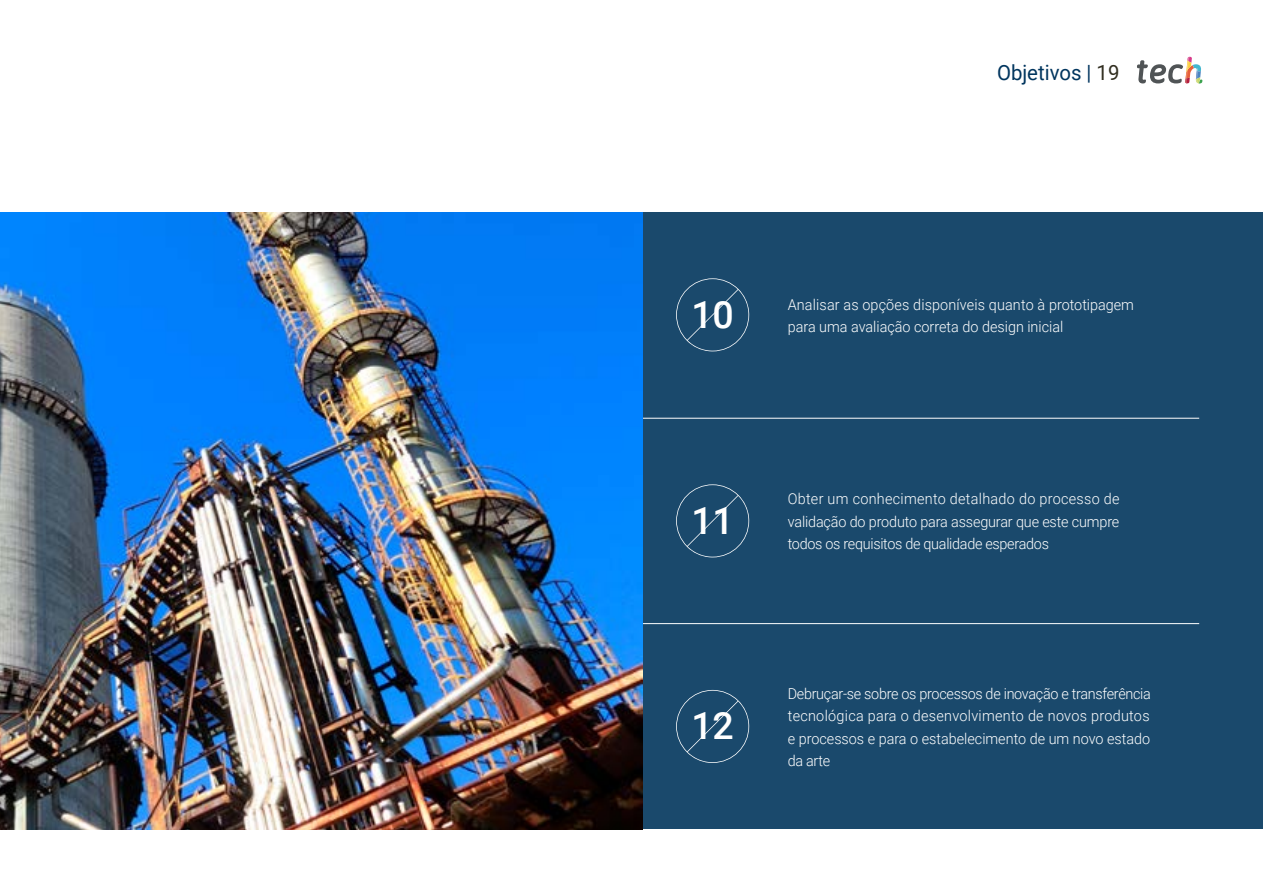
<style>
.page{position:relative;width:1263px;height:893px;background:#fff}
.page>*{position:absolute;margin:0;border:0;box-sizing:border-box;transform-origin:0 0}
.t1{font:500 37.5px "Roboto";color:#fff}
.t2{font:21px "Roboto";color:#00355e}
.t3{font:300 15px/22.5px "Roboto";color:#fff;text-align:justify;scale:.96 1}
.s1{color:#312e20}
</style>
<div class="page">
<svg style="left:1137px;top:57px;width:65px;height:27px"></svg>
<div style="left:642px;top:213px;width:621px;height:616px;background:#1a496c"></div>
<svg style="left:676px;top:278px;width:73px;height:73px"></svg>
<svg style="left:676px;top:484px;width:73px;height:73px"></svg>
<svg style="left:676px;top:690px;width:73px;height:73px"></svg>
<hr style="left:0;top:418px;width:1199px;height:1px;background:#fff">
<hr style="left:0;top:623px;width:1199px;height:1px;background:#fff">
<img style="left:0;top:213px;width:642px;height:616px">
<h2 class="t2" style="left:997px;top:57px;width:124px">Objetivos | <span class="s1">19</span></h2>
<h1 class="t1" style="left:691px;top:288px;width:44px">10</h1>
<p class="t3" style="left:788px;top:293px;width:362px">Analisar as opções disponíveis quanto à prototipagem</p>
<p class="t3" style="left:788px;top:315px;width:289px">para uma avaliação correta do design inicial</p>
<h1 class="t1" style="left:691px;top:494px;width:44px">11</h1>
<h1 class="t1" style="left:691px;top:699px;width:44px">12</h1>
<p class="t3" style="left:788px;top:487px;width:347px">Obter um conhecimento detalhado do processo de validação do produto para assegurar que este cumpre todos os requisitos de qualidade esperados</p>
<p class="t3" style="left:788px;top:682px;width:380px">Debruçar-se sobre os processos de inovação e transferência tecnológica para o desenvolvimento de novos produtos e processos e para o estabelecimento de um novo estado da arte</p>
</div>
